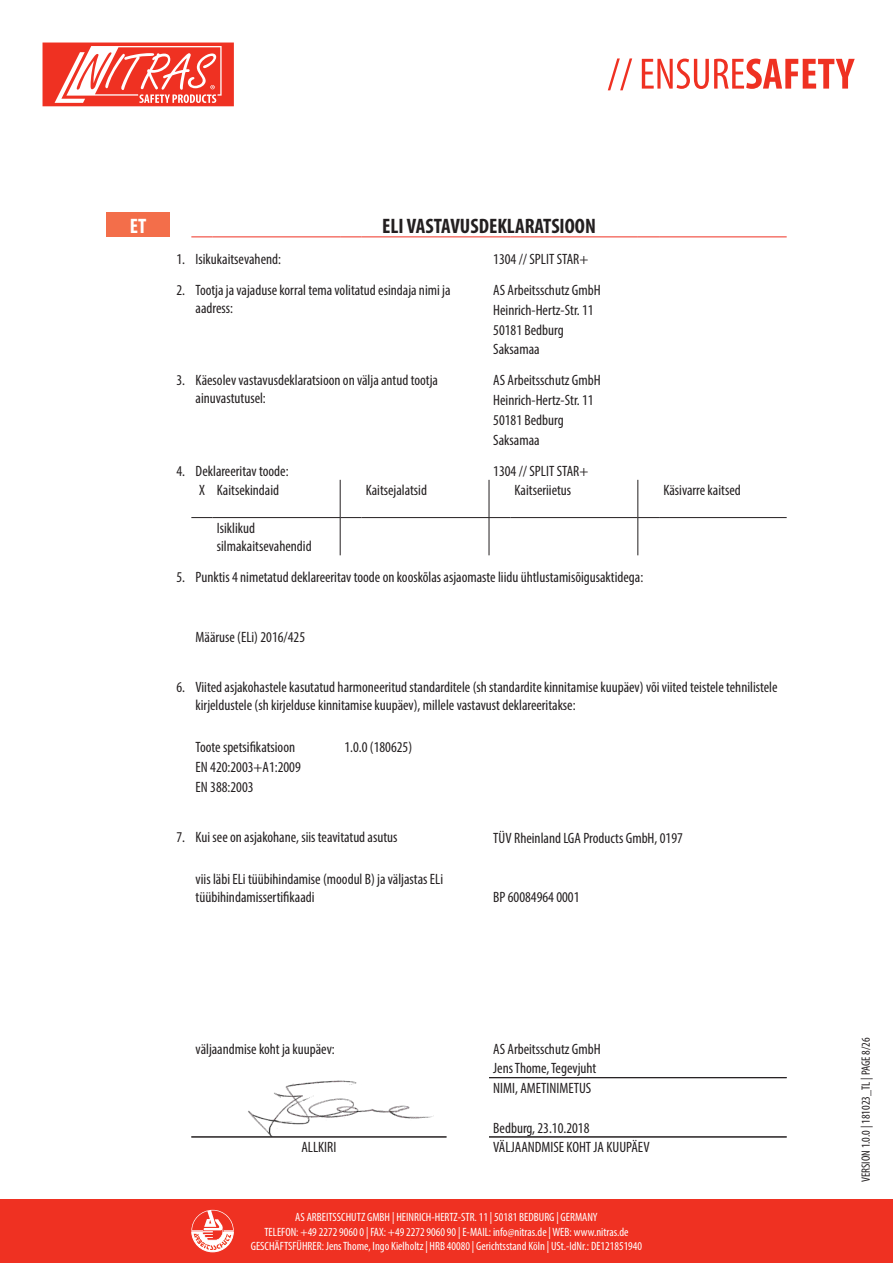
<style>
.page{position:relative;width:893px;height:1263px;background:#fff}
.page>*{position:absolute;margin:0;border:0;box-sizing:border-box;transform-origin:0 0}
.t1{font:700 condensed 21px "Myriad Pro";color:#231f20}
.t2{font:700 condensed 21px "Myriad Pro";color:#fff}
.t3{font:condensed 15px/18px "Myriad Pro";color:#231f20}
.t4{font:condensed 12px/14.4px "Myriad Pro";color:#fff;text-align:center}
.t5{font:condensed 12px "Myriad Pro";color:#231f20}
</style>
<div class="page">
<div style="left:0;top:1199px;width:893px;height:64px;background:#ef3122"></div>
<svg style="left:608px;top:58px;width:247px;height:32px"></svg>
<svg style="left:191px;top:1210px;width:43px;height:42px"></svg>
<svg style="left:43px;top:43px;width:191px;height:63px"></svg>
<img style="left:248px;top:1080px;width:186px;height:56px">
<div style="left:106px;top:213px;width:64px;height:24px;background:#f36e4a"></div>
<svg style="left:191px;top:236px;width:22px;height:1px"></svg>
<hr style="left:213px;top:236px;width:127px;height:1px;background:#ef3122">
<svg style="left:340px;top:236px;width:21px;height:1px"></svg>
<hr style="left:361px;top:236px;width:128px;height:1px;background:#ef3122">
<svg style="left:489px;top:236px;width:21px;height:1px"></svg>
<hr style="left:510px;top:236px;width:128px;height:1px;background:#ef3122">
<svg style="left:638px;top:236px;width:21px;height:1px"></svg>
<hr style="left:659px;top:236px;width:128px;height:1px;background:#ef3122">
<hr style="left:489px;top:480px;width:1px;height:37px;background:#231f20">
<hr style="left:637px;top:480px;width:1px;height:37px;background:#231f20">
<svg style="left:489px;top:517px;width:21px;height:1px"></svg>
<hr style="left:489px;top:518px;width:1px;height:37px;background:#231f20">
<hr style="left:510px;top:517px;width:128px;height:1px;background:#231f20">
<hr style="left:637px;top:518px;width:1px;height:37px;background:#231f20">
<svg style="left:638px;top:517px;width:21px;height:1px"></svg>
<hr style="left:659px;top:517px;width:128px;height:1px;background:#231f20">
<svg style="left:340px;top:517px;width:21px;height:1px"></svg>
<hr style="left:361px;top:517px;width:128px;height:1px;background:#231f20">
<hr style="left:340px;top:480px;width:1px;height:37px;background:#231f20">
<svg style="left:191px;top:517px;width:22px;height:1px"></svg>
<hr style="left:213px;top:517px;width:127px;height:1px;background:#231f20">
<hr style="left:340px;top:518px;width:1px;height:37px;background:#231f20">
<hr style="left:191px;top:1136px;width:255px;height:1px;background:#231f20">
<hr style="left:489px;top:1077px;width:298px;height:1px;background:#231f20">
<hr style="left:489px;top:1136px;width:298px;height:1px;background:#231f20">
<p class="t2" style="left:130px;top:212px;width:18px">ET</p>
<p class="t1" style="left:382px;top:212px;width:215px">ELI VASTAVUSDEKLARATSIOON</p>
<p class="t3" style="left:176px;top:250px;width:10px">1.</p>
<p class="t3" style="left:196px;top:250px;width:87px">Isikukaitsevahend:</p>
<p class="t3" style="left:176px;top:281px;width:10px">2.</p>
<p class="t3" style="left:196px;top:281px;width:256px">Tootja ja vajaduse korral tema volitatud esindaja nimi ja aadress:</p>
<p class="t3" style="left:493px;top:340px;width:48px">Saksamaa</p>
<p class="t3" style="left:176px;top:371px;width:10px">3.</p>
<p class="t3" style="left:196px;top:371px;width:244px">Käesolev vastavusdeklaratsioon on välja antud tootja ainuvastutusel:</p>
<p class="t3" style="left:493px;top:430px;width:48px">Saksamaa</p>
<p class="t3" style="left:176px;top:461px;width:10px">4.</p>
<p class="t3" style="left:196px;top:461px;width:94px">Deklareeritav toode:</p>
<p class="t3" style="left:217px;top:481px;width:64px">Kaitsekindaid</p>
<p class="t3" style="left:366px;top:481px;width:63px">Kaitsejalatsid</p>
<p class="t3" style="left:514px;top:481px;width:58px">Kaitseriietus</p>
<p class="t3" style="left:663px;top:481px;width:79px">Käsivarre kaitsed</p>
<p class="t3" style="left:217px;top:519px;width:96px">Isiklikud silmakaitsevahendid</p>
<p class="t3" style="left:176px;top:568px;width:10px">5.</p>
<p class="t3" style="left:196px;top:568px;width:449px">Punktis 4 nimetatud deklareeritav toode on kooskõlas asjaomaste liidu ühtlustamisõigusaktidega:</p>
<h1 class="t2" style="left:129px;top:212px;width:20px">DE</h1>
<p class="t3" style="left:493px;top:243px;width:109px;line-height:31px">1304 // SPLIT STAR+<br>AS Arbeitsschutz GmbH</p>
<p class="t3" style="left:493px;top:300px;width:102px;line-height:19.8px">Heinrich-Hertz-Str. 11<br>50181 Bedburg</p>
<p class="t3" style="left:493px;top:370px;width:109px;line-height:19.8px">AS Arbeitsschutz GmbH<br>Heinrich-Hertz-Str. 11<br>50181 Bedburg</p>
<p class="t3" style="left:493px;top:461px;width:97px">1304 // SPLIT STAR+</p>
<p class="t3" style="left:199px;top:481px;width:7px">X</p>
<p class="t3" style="left:196px;top:627px;width:111px">Määruse (ELi) 2016/425</p>
<p class="t3" style="left:176px;top:678px;width:10px">6.</p>
<p class="t3" style="left:196px;top:678px;width:583px">Viited asjakohastele kasutatud harmoneeritud standarditele (sh standardite kinnitamise kuupäev) või viited teistele tehnilistele kirjeldustele (sh kirjelduse kinnitamise kuupäev), millele vastavust deklareeritakse:</p>
<p class="t3" style="left:196px;top:738px;width:101px">Toote spetsifikatsioon</p>
<p class="t3" style="left:344px;top:738px;width:69px">1.0.0 (180625)</p>
<p class="t3" style="left:196px;top:757px;width:107px;line-height:19.8px">EN 420:2003+A1:2009<br>EN 388:2003</p>
<p class="t3" style="left:176px;top:828px;width:10px">7.</p>
<p class="t3" style="left:196px;top:828px;width:203px">Kui see on asjakohane, siis teavitatud asutus</p>
<p class="t3" style="left:196px;top:869px;width:249px">viis läbi ELi tüübihindamise (moodul B) ja väljastas ELi tüübihindamissertifikaadi</p>
<p class="t3" style="left:493px;top:828px;width:191px">TÜV Rheinland LGA Products GmbH, 0197</p>
<p class="t3" style="left:493px;top:888px;width:88px">BP 60084964 0001</p>
<p class="t3" style="left:196px;top:1039px;width:141px">väljaandmise koht ja kuupäev:</p>
<p class="t3" style="left:493px;top:1039px;width:109px">AS Arbeitsschutz GmbH</p>
<p class="t3" style="left:493px;top:1059px;width:105px">Jens Thome, Tegevjuht</p>
<p class="t3" style="left:493px;top:1079px;width:100px">NIMI, AMETINIMETUS</p>
<p class="t3" style="left:493px;top:1118px;width:98px">Bedburg, 23.10.2018</p>
<p class="t3" style="left:301px;top:1138px;width:37px">ALLKIRI</p>
<p class="t3" style="left:493px;top:1138px;width:158px">VÄLJAANDMISE KOHT JA KUUPÄEV</p>
<p class="t4" style="left:251px;top:1210px;width:393px">AS ARBEITSSCHUTZ GMBH | HEINRICH-HERTZ-STR. 11 | 50181 BEDBURG | GERMANY<br>TELEFON: +49 2272 9060 0 | FAX: +49 2272 9060 90 | E-MAIL: info@nitras.de | WEB: www.nitras.de<br>GESCHÄFTSFÜHRER: Jens Thome, Ingo Kielholtz | HRB 40080 | Gerichtsstand Köln | USt.-IdNr.: DE121851940</p>
<p class="t5" style="left:859px;top:1182px;width:146px;rotate:-90deg">VERSION 1.0.0 | 181023_TL | PAGE 8/26</p>
</div>
